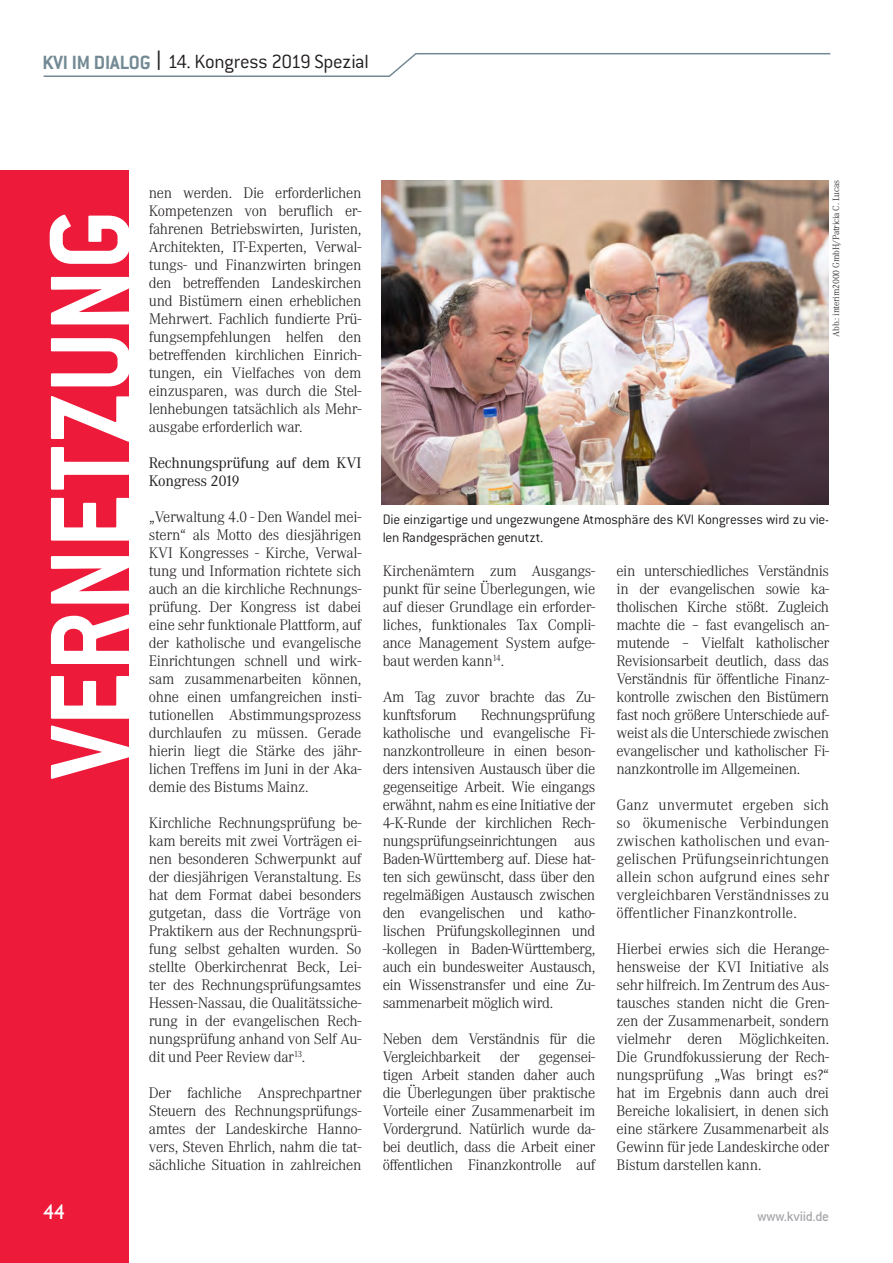
<style>
.page{position:relative;width:893px;height:1263px;background:#fff}
.page>*{position:absolute;margin:0;border:0;box-sizing:border-box;transform-origin:0 0}
.t1{font:700 124.5px "Conduit ITC";color:#fff;scale:.92 1}
.t2{font:300 21px "Conduit ITC";letter-spacing:-.015em;color:#231f20}
.t3{font:21px "Gill Sans";color:#fff}
.t4{font:300 15px/18px "Corporate ABQ";letter-spacing:-.02em;color:#231f20;text-align:justify}
.t5{font:300 15px/18px "Conduit ITC";letter-spacing:-.015em;color:#231f20}
.t6{font:15px/18px "Corporate ABQ";letter-spacing:-.02em;color:#231f20}
.t7{font:500 15px "Conduit ITC";letter-spacing:-.01em;color:#a8a9ad}
.t8{font:300 9px "Corporate ABQ";letter-spacing:-.02em;color:#231f20}
.s1{font-weight:700;color:#738a95}
.s2{font-family:"Gill Sans";font-weight:400}
</style>
<div class="page">
<div style="left:0;top:170px;width:129px;height:1093px;background:#ed1a3a"></div>
<svg style="left:43px;top:53px;width:788px;height:24px"></svg>
<img style="left:382px;top:180px;width:446px;height:324px">
<h2 class="t2" style="left:42px;top:50px;width:328px"><span class="s1">KVI IM DIALOG</span> <span class="s2">|</span> 14. Kongress 2019 Spezial</h2>
<h1 class="t1" style="left:18px;top:778px;width:619px;rotate:-90deg">VERNETZUNG</h1>
<p class="t4" style="left:149px;top:184px;width:214px">nen werden. Die erforderlichen Kompetenzen von beruflich er&shy;fahrenen Betriebswirten, Juristen, Architekten, IT-Experten, Verwal&shy;tungs- und Finanzwirten bringen den betreffenden Landeskirchen und Bistümern einen erheblichen Mehrwert. Fachlich fundierte Prü&shy;fungsempfehlungen helfen den betreffenden kirchlichen Einrich&shy;tungen, ein Vielfaches von dem einzusparen, was durch die Stel&shy;lenhebungen tatsächlich als Mehr&shy;ausgabe erforderlich war.</p>
<p class="t6" style="left:149px;top:454px;width:214px">Rechnungsprüfung auf dem KVI<br>Kongress 2019</p>
<p class="t4" style="left:149px;top:508px;width:214px">„Verwaltung 4.0 - Den Wandel mei&shy;stern“ als Motto des diesjährigen KVI Kongresses - Kirche, Verwal&shy;tung und Information richtete sich auch an die kirchliche Rechnungs&shy;prüfung. Der Kongress ist dabei eine sehr funktionale Plattform, auf der katholische und evangelische Einrichtungen schnell und wirk&shy;sam zusammenarbeiten können, ohne einen umfangreichen insti&shy;tutionellen Abstimmungsprozess durchlaufen zu müssen. Gerade hierin liegt die Stärke des jähr&shy;lichen Treffens im Juni in der Aka&shy;demie des Bistums Mainz.</p>
<p class="t4" style="left:149px;top:814px;width:214px">Kirchliche Rechnungsprüfung be&shy;kam bereits mit zwei Vorträgen ei&shy;nen besonderen Schwerpunkt auf der diesjährigen Veranstaltung. Es hat dem Format dabei besonders gutgetan, dass die Vorträge von Praktikern aus der Rechnungsprü&shy;fung selbst gehalten wurden. So stellte Oberkirchenrat Beck, Lei&shy;ter des Rechnungsprüfungsamtes Hessen-Nassau, die Qualitätssiche&shy;rung in der evangelischen Rech&shy;nungsprüfung anhand von Self Au&shy;dit und Peer Review dar<sup>13</sup>.</p>
<p class="t4" style="left:149px;top:1084px;width:214px">Der fachliche Ansprechpartner Steuern des Rechnungsprüfungs&shy;amtes der Landeskirche Hanno&shy;vers, Steven Ehrlich, nahm die tat&shy;sächliche Situation in zahlreichen</p>
<p class="t8" style="left:831px;top:337px;width:158px;rotate:-90deg">Abb.: interim2000 GmbH/Patricia C. Lucas</p>
<p class="t5" style="left:383px;top:510px;width:448px">Die einzigartige und ungezwungene Atmosphäre des KVI Kongresses wird zu vie&shy;len Randgesprächen genutzt.</p>
<p class="t4" style="left:383px;top:562px;width:214px">Kirchenämtern zum Ausgangs&shy;punkt für seine Überlegungen, wie auf dieser Grundlage ein erforder&shy;liches, funktionales Tax Compli&shy;ance Management System aufge&shy;baut werden kann<sup>14</sup>.</p>
<p class="t4" style="left:383px;top:688px;width:214px">Am Tag zuvor brachte das Zu&shy;kunftsforum</p>
<p class="t4" style="left:383px;top:706px;width:214px;text-indent:98px">Rechnungsprüfung katholische und evangelische Fi&shy;nanzkontrolleure in einen beson&shy;ders intensiven Austausch über die gegenseitige Arbeit. Wie eingangs erwähnt, nahm es eine Initiative der 4-K-Runde der kirchlichen Rech&shy;nungsprüfungseinrichtungen aus Baden-Württemberg auf. Diese hat&shy;ten sich gewünscht, dass über den regelmäßigen Austausch zwischen den evangelischen und katho&shy;lischen Prüfungskolleginnen und -kollegen in Baden-Württemberg, auch ein bundesweiter Austausch, ein Wissenstransfer und eine Zu&shy;sammenarbeit möglich wird.</p>
<p class="t4" style="left:383px;top:1030px;width:214px">Neben dem Verständnis für die<br>Vergleichbarkeit</p>
<p class="t4" style="left:500px;top:1048px;width:21px">der</p>
<p class="t4" style="left:383px;top:1048px;width:214px;text-indent:156px">gegensei&shy;tigen Arbeit standen daher auch die Überlegungen über praktische Vorteile einer Zusammenarbeit im Vordergrund. Natürlich wurde da&shy;bei deutlich, dass die Arbeit einer öffentlichen Finanzkontrolle auf</p>
<p class="t4" style="left:617px;top:562px;width:214px">ein unterschiedliches Verständnis in der evangelischen sowie ka&shy;tholischen Kirche stößt. Zugleich machte die – fast evangelisch an&shy;mutende – Vielfalt katholischer Revisionsarbeit deutlich, dass das Verständnis für öffentliche Finanz&shy;kontrolle zwischen den Bistümern fast noch größere Unterschiede auf&shy;weist als die Unterschiede zwischen evangelischer und katholischer Fi&shy;nanzkontrolle im Allgemeinen.</p>
<p class="t4" style="left:617px;top:796px;width:214px">Ganz unvermutet ergeben sich so ökumenische Verbindungen zwischen katholischen und evan&shy;gelischen Prüfungseinrichtungen allein schon aufgrund eines sehr vergleichbaren Verständnisses zu öffentlicher Finanzkontrolle.</p>
<p class="t4" style="left:617px;top:940px;width:214px">Hierbei erwies sich die Herange&shy;hensweise der KVI Initiative als sehr hilfreich. Im Zentrum des Aus&shy;tausches standen nicht die Gren&shy;zen der Zusammenarbeit, sondern vielmehr deren Möglichkeiten.<br>Die Grundfokussierung der Rech&shy;nungsprüfung „Was bringt es?“ hat im Ergebnis dann auch drei Bereiche lokalisiert, in denen sich eine stärkere Zusammenarbeit als Gewinn für jede Landeskirche oder Bistum darstellen kann.</p>
<h2 class="t3" style="left:44px;top:1200px;width:22px">44</h2>
<p class="t7" style="left:757px;top:1207px;width:73px">www.kviid.de</p>
</div>
